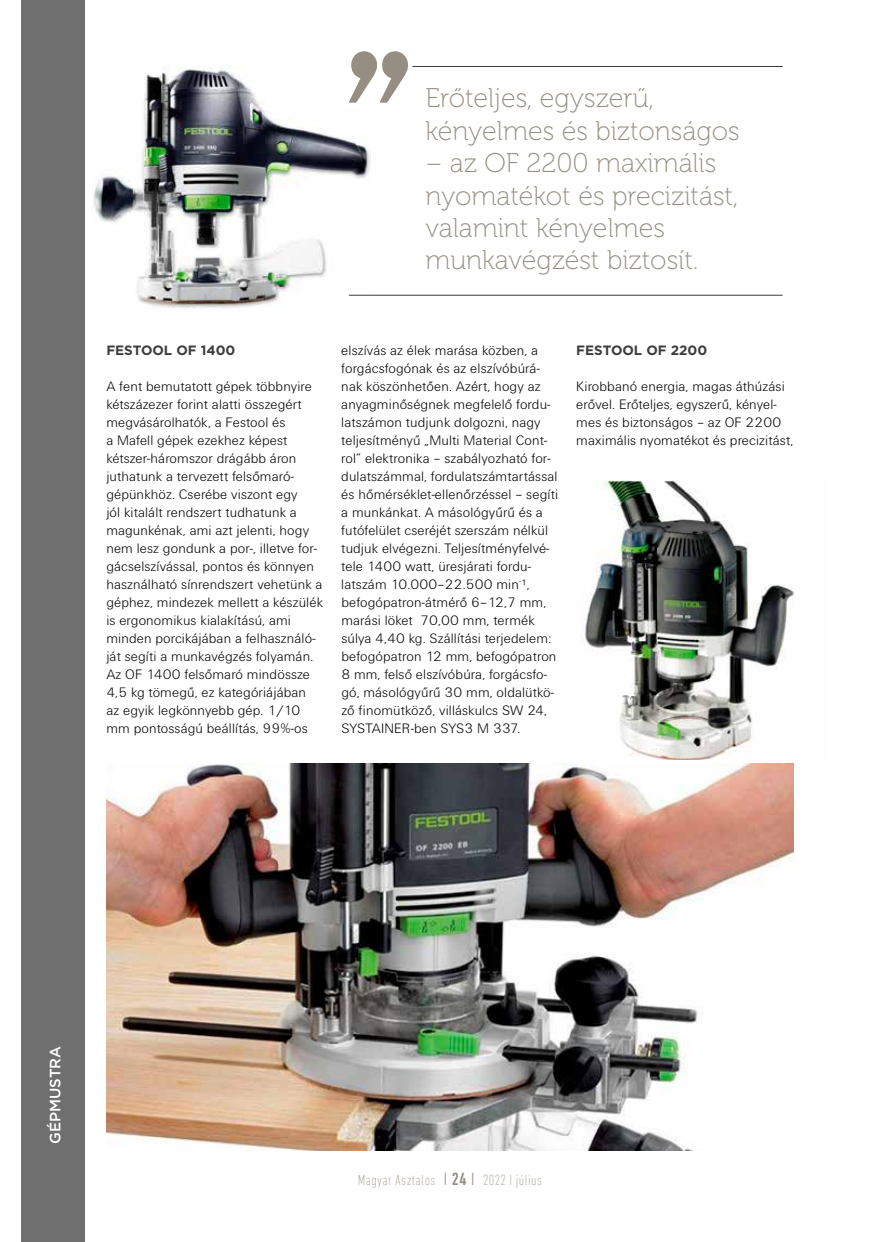
<style>
.page{position:relative;width:872px;height:1242px;background:#fff}
.page>*{position:absolute;margin:0;border:0;box-sizing:border-box;transform-origin:0 0}
.t1{font:27px/32.4px "Museo 100";color:#968e82}
.t2{font:200 condensed 15px "DIN Next LT Pro";letter-spacing:.03em;color:#968e82}
.t3{font:500 15px "Gotham";color:#fff}
.t4{font:14.25px/18px "U001 Lig";letter-spacing:.01em;color:#000}
.t5{font:700 13.5px "Gotham";color:#3c3c3b}
.s1{font-weight:300;font-size:18px}
.s2{font-weight:500;font-size:18px}
</style>
<div class="page">
<div style="left:21px;top:0;width:64px;height:1242px;background:#706f6f"></div>
<img style="left:585px;top:480px;width:209px;height:279px">
<img style="left:93px;top:67px;width:277px;height:241px">
<img style="left:106px;top:764px;width:687px;height:386px">
<hr style="left:349px;top:66px;width:433px;height:1px;background:#3c3c3b">
<hr style="left:349px;top:295px;width:433px;height:1px;background:#3c3c3b">
<svg style="left:338px;top:51px;width:75px;height:58px"></svg>
<h1 class="t1" style="left:425px;top:82px;width:316px">Erőteljes, egyszerű, kényelmes és biztonságos</h1>
<h1 class="t1" style="left:425px;top:147px;width:314px">– az OF 2200 maximális nyomatékot és precizitást, valamint kényelmes munkavégzést biztosít.</h1>
<p class="t5" style="left:106px;top:341px;width:131px">FESTOOL OF 1400</p>
<p class="t4" style="left:106px;top:378px;width:218px">A fent bemutatott gépek többnyire kétszázezer forint alatti összegért megvásárolhatók, a Festool és<br>a Mafell gépek ezekhez képest kétszer-háromszor drágább áron juthatunk a tervezett felsőmaró&shy;gépünkhöz. Cserébe viszont egy<br>jól kitalált rendszert tudhatunk a magunkénak, ami azt jelenti, hogy nem lesz gondunk a por-, illetve for&shy;gácselszívással, pontos és könnyen használható sínrendszert vehetünk a géphez, mindezek mellett a készülék is ergonomikus kialakítású, ami minden porcikájában a felhasználó&shy;ját segíti a munkavégzés folyamán.<br>Az OF 1400 felsőmaró mindössze 4,5 kg tömegű, ez kategóriájában<br>az egyik legkönnyebb gép. 1/10 mm pontosságú beállítás, 99%-os</p>
<p class="t4" style="left:341px;top:341px;width:218px">elszívás az élek marása közben, a forgácsfogónak és az elszívóbúrá&shy;nak köszönhetően. Azért, hogy az anyagminőségnek megfelelő fordu&shy;latszámon tudjunk dolgozni, nagy teljesítményű „Multi Material Cont&shy;rol” elektronika – szabályozható for&shy;dulatszámmal, fordulatszámtartással és hőmérséklet-ellenőrzéssel – segíti a munkánkat. A másológyűrű és a futófelület cseréjét szerszám nélkül tudjuk elvégezni. Teljesítményfelvé&shy;tele 1400 watt, üresjárati fordu&shy;latszám 10.000–22.500 min<sup>-</sup>¹, befogópatron-átmérő 6–12,7 mm, marási löket 70,00 mm, termék súlya 4,40 kg. Szállítási terjedelem: befogópatron 12 mm, befogópatron 8 mm, felső elszívóbúra, forgácsfo&shy;gó, másológyűrű 30 mm, oldalütkö&shy;ző finomütköző, villáskulcs SW 24, SYSTAINER-ben SYS3 M 337.</p>
<p class="t5" style="left:576px;top:341px;width:132px">FESTOOL OF 2200</p>
<p class="t4" style="left:576px;top:378px;width:218px">Kirobbanó energia, magas áthúzási erővel. Erőteljes, egyszerű, kényel&shy;mes és biztonságos – az OF 2200 maximális nyomatékot és precizitást,</p>
<p class="t3" style="left:45px;top:1143px;width:99px;rotate:-90deg">GÉPMUSTRA</p>
<p class="t2" style="left:358px;top:1171px;width:186px">Magyar Asztalos <span class="s1">I</span> <span class="s2">24</span> <span class="s1">I</span> 2022 I július</p>
</div>
